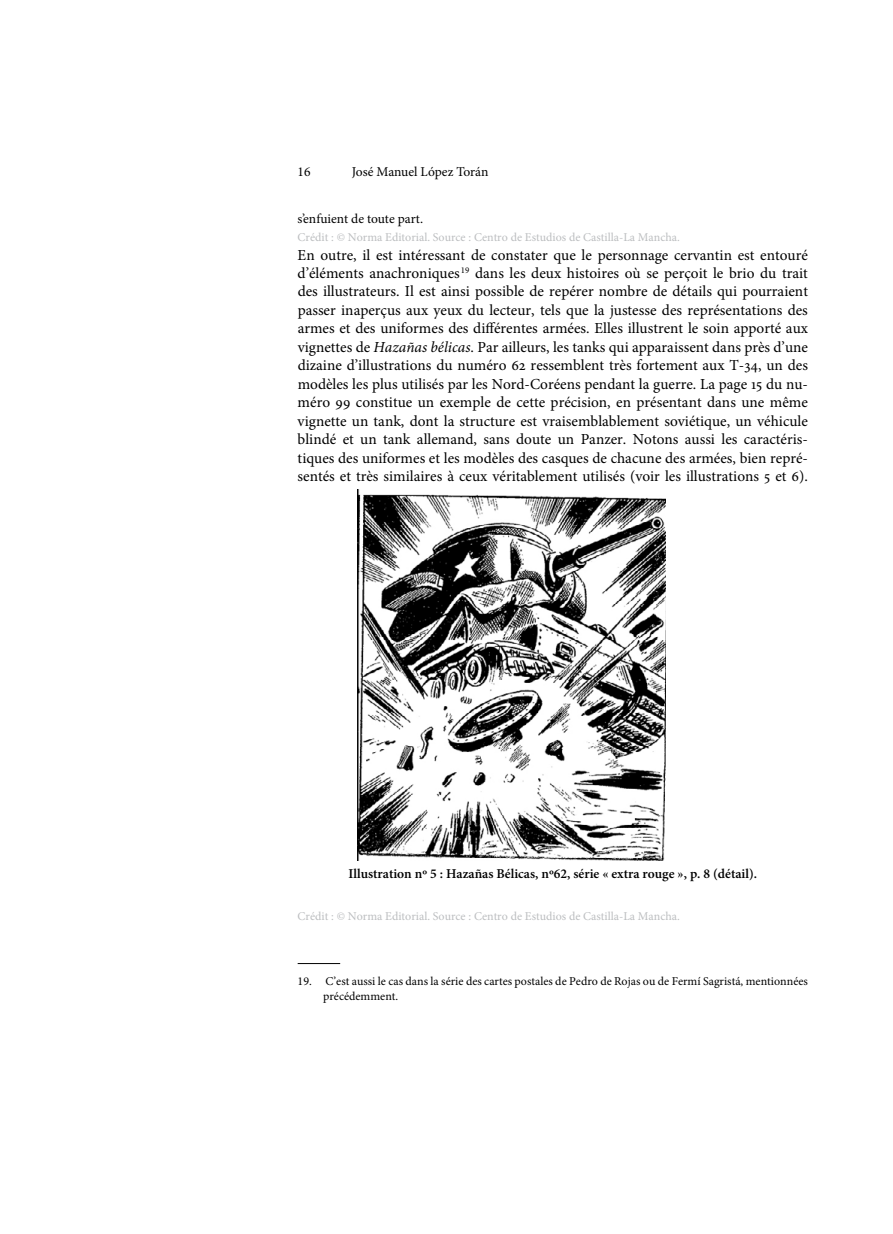
<style>
.page{position:relative;width:893px;height:1234px;background:#fff}
.page>*{position:absolute;margin:0;border:0;box-sizing:border-box;transform-origin:0 0}
.t1{font:15.3px/18.5px "Minion Pro";color:#000;text-align:justify}
.t2{font:600 13.5px "Minion Pro";color:#000}
.t3{font:13.5px "Minion Pro";color:#000}
.t4{font:12px "Minion Pro";color:#bcbec0}
.t5{font:12px/15px "Minion Pro";color:#000}
.s1{font-style:italic}
</style>
<div class="page">
<hr style="left:298px;top:962px;width:42px;height:1px;background:#000">
<img style="left:357px;top:489px;width:308px;height:371px">
<p class="t3" style="left:298px;top:162px;width:14px">16</p>
<p class="t3" style="left:352px;top:162px;width:138px">José Manuel López Torán</p>
<p class="t3" style="left:298px;top:209px;width:127px">s’enfuient de toute part.</p>
<p class="t4" style="left:298px;top:229px;width:384px">Crédit : © Norma Editorial. Source : Centro de Estudios de Castilla-La Mancha.</p>
<p class="t1" style="left:298px;top:245px;width:512px">En outre, il est intéressant de constater que le personnage cervantin est entouré d’éléments anachroniques <sup>19</sup> dans les deux histoires où se perçoit le brio du trait des illustrateurs. Il est ainsi possible de repérer nombre de détails qui pourraient passer inaperçus aux yeux du lecteur, tels que la justesse des représentations des armes et des uniformes des différentes armées. Elles illustrent le soin apporté aux vignettes de <span class="s1">Hazañas bélicas</span>. Par ailleurs, les tanks qui apparaissent dans près d’une dizaine d’illustrations du numéro 62 ressemblent très fortement aux T-34, un des modèles les plus utilisés par les Nord-Coréens pendant la guerre. La page 15 du nu&shy;méro 99 constitue un exemple de cette précision, en présentant dans une même vignette un tank, dont la structure est vraisemblablement soviétique, un véhicule blindé et un tank allemand, sans doute un Panzer. Notons aussi les caractéris&shy;tiques des uniformes et les modèles des casques de chacune des armées, bien repré&shy;sentés et très similaires à ceux véritablement utilisés (voir les illustrations 5 et 6).</p>
<p class="t2" style="left:348px;top:864px;width:410px">Illustration nº 5 : Hazañas Bélicas, nº62, série « extra rouge », p. 8 (détail).</p>
<p class="t4" style="left:298px;top:908px;width:384px">Crédit : © Norma Editorial. Source : Centro de Estudios de Castilla-La Mancha.</p>
<p class="t5" style="left:323px;top:973px;width:486px;text-indent:-26px">19. C’est aussi le cas dans la série des cartes postales de Pedro de Rojas ou de Fermí Sagristá, mentionnées précédemment.</p>
</div>
